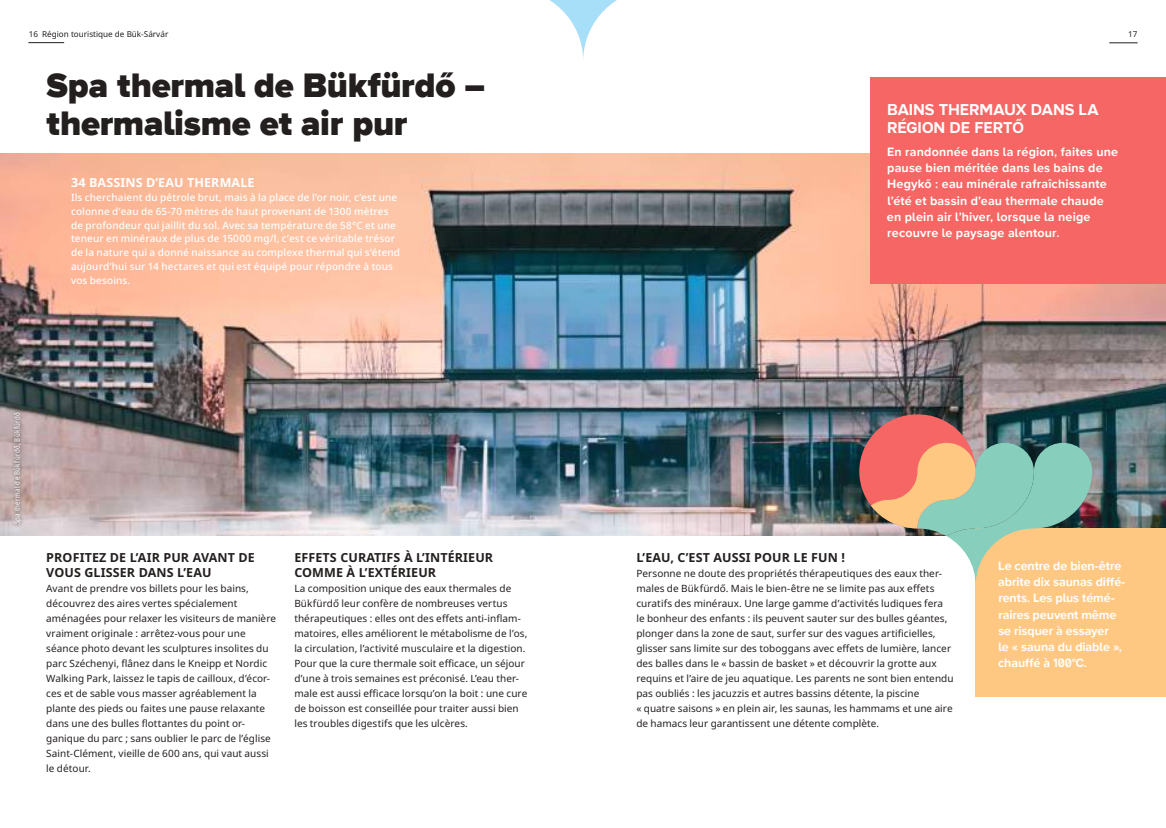
<style>
.page{position:relative;width:1166px;height:828px;background:#fff}
.page>*{position:absolute;margin:0;border:0;box-sizing:border-box;transform-origin:0 0}
.t1{font:900 35px/37.5px "Wonder Unit Sans";letter-spacing:-.005em;color:#241f1f}
.t2{font:700 16.25px/17.5px "Wonder Unit Sans";letter-spacing:-.005em;color:#fff}
.t3{font:700 12.5px/16.2px "Wonder Unit Sans";letter-spacing:.015em;color:#fff}
.t4{font:700 12.5px/16.2px "Wonder Unit Sans";letter-spacing:-.005em;color:#fff}
.t5{font:700 12.5px/15px "Noto Sans";letter-spacing:.01em;color:#241f1f}
.t6{font:700 12.5px "Noto Sans";letter-spacing:.01em;color:#fff}
.t7{font:10px/15px "Noto Sans";letter-spacing:.005em;color:#241f1f}
.t8{font:500 10px/13.8px "Noto Sans";letter-spacing:.01em;color:#fff}
.t9{font:8.12px "Noto Sans";color:#241f1f}
.t10{font:condensed 7.5px "Noto Sans";letter-spacing:.045em;color:#fff}
</style>
<div class="page">
<img style="left:0;top:154px;width:1166px;height:381px">
<div style="left:976px;top:528px;width:190px;height:169px;background:#ffc882"></div>
<div style="left:870px;top:77px;width:296px;height:207px;background:#f66664"></div>
<svg style="left:549px;top:0;width:68px;height:58px"></svg>
<div style="left:10px;top:408px;width:15px;height:120px;background:#241f1f;opacity:.75"></div>
<div style="left:859px;top:414px;width:116px;height:114px;background:#f66664;border-radius:50%"></div>
<svg style="left:871px;top:443px;width:221px;height:142px"></svg>
<svg style="left:1109px;top:43px;width:28px;height:1px"></svg>
<hr style="left:28px;top:42px;width:36px;height:1px;background:#241f1f">
<p class="t9" style="left:29px;top:29px;width:141px">16 Région touristique de Bük-Sárvár</p>
<p class="t9" style="left:1128px;top:28px;width:11px">17</p>
<h1 class="t1" style="left:46px;top:69px;width:440px">Spa thermal de Bükfürdő – thermalisme et air pur</h1>
<p class="t6" style="left:71px;top:174px;width:185px">34 BASSINS D’EAU THERMALE</p>
<p class="t8" style="left:71px;top:191px;width:331px">Ils cherchaient du pétrole brut, mais à la place de l’or noir, c’est une colonne d’eau de 65-70 mètres de haut provenant de 1300 mètres de profondeur qui jaillit du sol. Avec sa température de 58°C et une teneur en minéraux de plus de 15000 mg/l, c’est ce véritable trésor de la nature qui a donné naissance au complexe thermal qui s’étend aujourd’hui sur 14 hectares et qui est équipé pour répondre à tous vos besoins.</p>
<p class="t10" style="left:12px;top:524px;width:114px;rotate:-90deg">Spa thermal de Bükfürdő, Bükfürdő</p>
<p class="t5" style="left:46px;top:551px;width:210px">PROFITEZ DE L’AIR PUR AVANT DE<br>VOUS GLISSER DANS L’EAU</p>
<p class="t7" style="left:46px;top:581px;width:231px">Avant de prendre vos billets pour les bains, découvrez des aires vertes spécialement aménagées pour relaxer les visiteurs de manière vraiment originale : arrêtez-vous pour une séance photo devant les sculptures insolites du parc Széchenyi, flânez dans le Kneipp et Nordic Walking Park, laissez le tapis de cailloux, d’écor&shy;ces et de sable vous masser agréablement la plante des pieds ou faites une pause relaxante dans une des bulles flottantes du point or&shy;ganique du parc ; sans oublier le parc de l’église Saint-Clément, vieille de 600 ans, qui vaut aussi le détour.</p>
<p class="t5" style="left:294px;top:551px;width:200px">EFFETS CURATIFS À L’INTÉRIEUR<br>COMME À L’EXTÉRIEUR</p>
<p class="t7" style="left:294px;top:581px;width:235px">La composition unique des eaux thermales de Bükfürdő leur confère de nombreuses vertus thérapeutiques : elles ont des effets anti-inflam&shy;matoires, elles améliorent le métabolisme de l’os, la circulation, l’activité musculaire et la digestion.<br>Pour que la cure thermale soit efficace, un séjour d’une à trois semaines est préconisé. L’eau ther&shy;male est aussi efficace lorsqu’on la boit : une cure de boisson est conseillée pour traiter aussi bien les troubles digestifs que les ulcères.</p>
<h2 class="t2" style="left:887px;top:102px;width:213px">BAINS THERMAUX DANS LA<br>RÉGION DE FERTŐ</h2>
<p class="t3" style="left:887px;top:144px;width:233px">En randonnée dans la région, faites une pause bien méritée dans les bains de Hegykő : eau minérale rafraîchissante l’été et bassin d’eau thermale chaude en plein air l’hiver, lorsque la neige recouvre le paysage alentour.</p>
<p class="t5" style="left:636px;top:551px;width:210px">L’EAU, C’EST AUSSI POUR LE FUN !</p>
<p class="t7" style="left:636px;top:566px;width:319px">Personne ne doute des propriétés thérapeutiques des eaux ther&shy;males de Bükfürdő. Mais le bien-être ne se limite pas aux effets curatifs des minéraux. Une large gamme d’activités ludiques fera le bonheur des enfants : ils peuvent sauter sur des bulles géantes, plonger dans la zone de saut, surfer sur des vagues artificielles, glisser sans limite sur des toboggans avec effets de lumière, lancer des balles dans le « bassin de basket » et découvrir la grotte aux requins et l’aire de jeu aquatique. Les parents ne sont bien entendu pas oubliés : les jacuzzis et autres bassins détente, la piscine<br>« quatre saisons » en plein air, les saunas, les hammams et une aire de hamacs leur garantissent une détente complète.</p>
<p class="t4" style="left:998px;top:558px;width:129px">Le centre de bien-être abrite dix saunas diffé&shy;rents. Les plus témé&shy;raires peuvent même se risquer à essayer<br>le « sauna du diable », chauffé à 100°C.</p>
</div>
